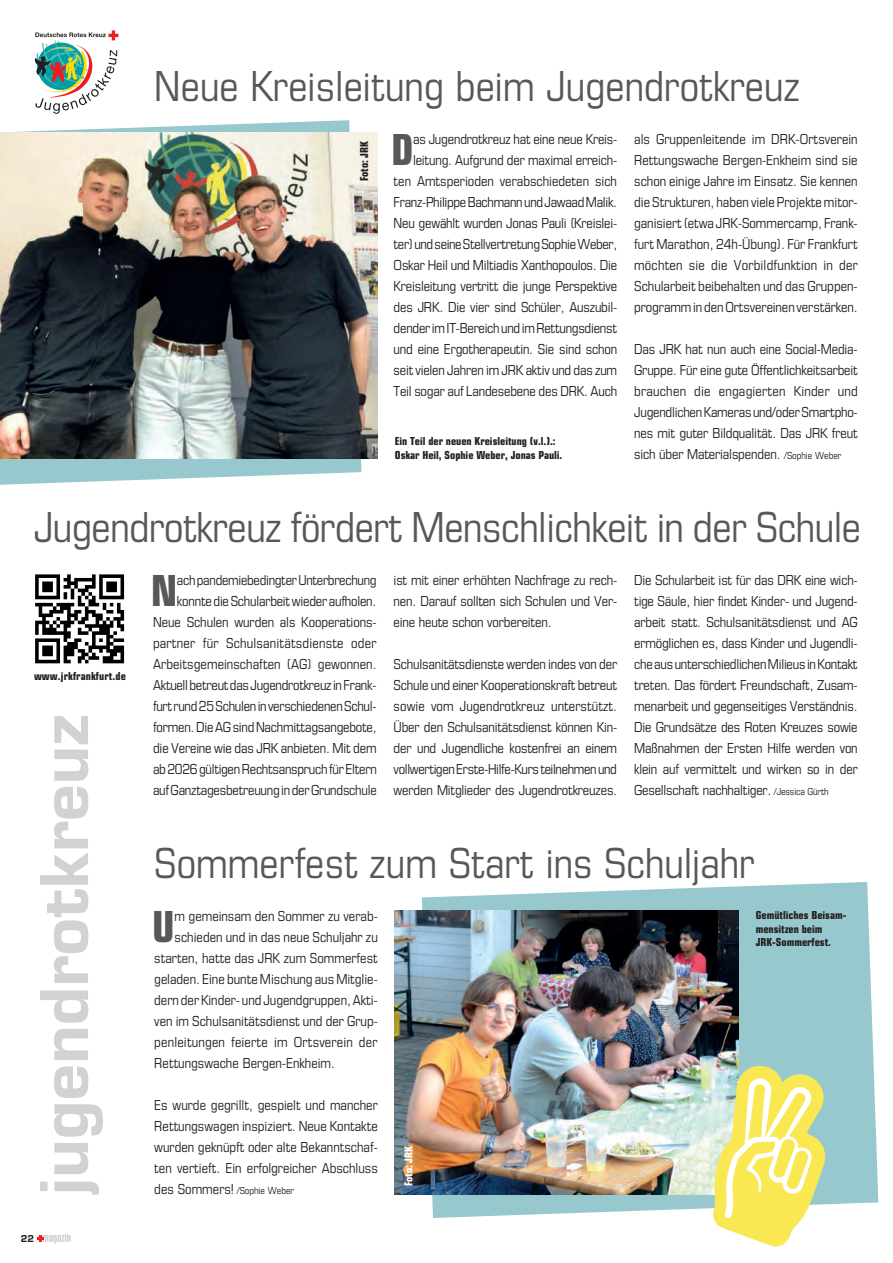
<style>
.page{position:relative;width:893px;height:1263px;background:#fff}
.page>*{position:absolute;margin:0;border:0;box-sizing:border-box;transform-origin:0 0}
.t1{font:800 72px "Eurostile OT";color:#d1d2d4}
._02_Fliesstext_Initi{font:800 46.5px "Eurostile OT Cond";color:#57585a}
._04_Headline{font:45px "Eurostile OT Cond";color:#57585a}
._02_Fliesstext_Initi-2{font:15px/21px "Eurostile OT Cond";letter-spacing:-.01em;color:#231f20;text-align:right}
._01_Fliesstext{font:15px/21px "Eurostile OT Cond";letter-spacing:-.01em;color:#231f20;text-align:justify}
._02_Fliesstext_Initi-3{font:15px "Eurostile OT Cond";letter-spacing:.01em;color:#231f20}
._09_BU{font:800 12px/13.5px "Eurostile OT Cond";color:#231f20}
._09_BU-2{font:800 12px "Eurostile OT Cond";color:#fff}
._01_Fliesstext-2{font:10.5px "Eurostile OT Cond";color:#231f20}
.t2{font:800 10.5px "Eurostile OT";color:#231f20}
.s1{font-size:10.5px}
.s2{font-size:15px}
</style>
<div class="page">
<svg style="left:422px;top:882px;width:456px;height:336px;background:#a6d0d5"></svg>
<svg style="left:0;top:120px;width:361px;height:365px;fill:#97c8ce"></svg>
<svg style="left:37px;top:1233px;width:34px;height:10px"></svg>
<img style="left:0;top:133px;width:378px;height:326px">
<img style="left:395px;top:910px;width:344px;height:285px">
<svg style="left:713px;top:1066px;width:112px;height:180px"></svg>
<svg style="left:35px;top:30px;width:83px;height:84px"></svg>
<svg style="left:35px;top:574px;width:89px;height:89px"></svg>
<h3 class="_04_Headline" style="left:154px;top:62px;width:647px">Neue Kreisleitung beim Jugendrotkreuz</h3>
<p class="_02_Fliesstext_Initi" style="left:391px;top:123px;width:24px">D</p>
<p class="_02_Fliesstext_Initi-2" style="left:394px;top:128px;width:225px">as Jugendrotkreuz hat eine neue Kreis&shy;leitung. Aufgrund der maximal erreich&shy;ten Amtsperioden verabschiedeten sich Franz-Philippe Bachmann und Jawaad Malik.<br>Neu gewählt wurden Jonas Pauli (Kreislei&shy;ter) und seine Stellvertretung Sophie Weber, Oskar Heil und Miltiadis Xanthopoulos. Die Kreisleitung vertritt die junge Perspektive des JRK. Die vier sind Schüler, Auszubil&shy;dender im IT-Bereich und im Rettungsdienst und eine Ergotherapeutin. Sie sind schon seit vielen Jahren im JRK aktiv und das zum Teil sogar auf Landesebene des DRK. Auch</p>
<p class="_02_Fliesstext_Initi-2" style="left:634px;top:128px;width:225px;text-align:justify">als Gruppenleitende im DRK-Ortsverein Rettungswache Bergen-Enkheim sind sie schon einige Jahre im Einsatz. Sie kennen die Strukturen, haben viele Projekte mitor&shy;ganisiert (etwa JRK-Sommercamp, Frank&shy;furt Marathon, 24h-Übung). Für Frankfurt möchten sie die Vorbildfunktion in der Schularbeit beibehalten und das Gruppen&shy;programm in den Ortsvereinen verstärken.</p>
<p class="_09_BU" style="left:358px;top:181px;width:42px;rotate:-90deg">Foto: JRK</p>
<p class="_01_Fliesstext" style="left:634px;top:338px;width:225px">Das JRK hat nun auch eine Social-Media-Gruppe. Für eine gute Öffentlichkeitsarbeit brauchen die engagierten Kinder und Jugendlichen Kameras und/oder Smartpho&shy;nes mit guter Bildqualität. Das JRK freut sich über Materialspenden. <span class="s1">/Sophie Weber</span></p>
<p class="_09_BU" style="left:395px;top:435px;width:169px">Ein Teil der neuen Kreisleitung (v.l.).:<br>Oskar Heil, Sophie Weber, Jonas Pauli.</p>
<h3 class="_04_Headline" style="left:34px;top:502px;width:829px">Jugendrotkreuz fördert Menschlichkeit in der Schule</h3>
<p class="_02_Fliesstext_Initi" style="left:151px;top:564px;width:28px">N</p>
<p class="_02_Fliesstext_Initi-2" style="left:153px;top:569px;width:225px">ach pandemiebedingter Unterbrechung konnte die Schularbeit wieder aufholen.<br>Neue Schulen wurden als Kooperations&shy;partner für Schulsanitätsdienste oder Arbeitsgemeinschaften (AG) gewonnen.<br>Aktuell betreut das Jugendrotkreuz in Frank&shy;furt rund 25 Schulen in verschiedenen Schul&shy;formen. Die AG sind Nachmittagsangebote, die Vereine wie das JRK anbieten. Mit dem ab 2026 gültigen Rechtsanspruch für Eltern auf Ganztagesbetreuung in der Grundschule</p>
<p class="_02_Fliesstext_Initi-2" style="left:394px;top:569px;width:225px;text-align:justify">ist mit einer erhöhten Nachfrage zu rech&shy;nen. Darauf sollten sich Schulen und Ver&shy;eine heute schon vorbereiten.</p>
<p class="_01_Fliesstext" style="left:634px;top:569px;width:225px">Die Schularbeit ist für das DRK eine wich&shy;tige Säule, hier findet Kinder- und Jugend&shy;arbeit statt. Schulsanitätsdienst und AG ermöglichen es, dass Kinder und Jugendli&shy;che aus unterschiedlichen Milieus in Kontakt treten. Das fördert Freundschaft, Zusam&shy;menarbeit und gegenseitiges Verständnis.<br>Die Grundsätze des Roten Kreuzes sowie Maßnahmen der Ersten Hilfe werden von klein auf vermittelt und wirken so in der Gesellschaft nachhaltiger. <span class="s1">/Jessica Gürth</span></p>
<p class="_01_Fliesstext" style="left:394px;top:653px;width:225px">Schulsanitätsdienste werden indes von der Schule und einer Kooperationskraft betreut sowie vom Jugendrotkreuz unterstützt.<br>Über den Schulsanitätsdienst können Kin&shy;der und Jugendliche kostenfrei an einem vollwertigen Erste-Hilfe-Kurs teilnehmen und werden Mitglieder des Jugendrotkreuzes.</p>
<p class="_09_BU" style="left:34px;top:669px;width:93px">www.jrkfrankfurt.de</p>
<h1 class="t1" style="left:24px;top:1195px;width:482px;rotate:-90deg">jugendrotkreuz</h1>
<h3 class="_04_Headline" style="left:154px;top:839px;width:602px">Sommerfest zum Start ins Schuljahr</h3>
<p class="_02_Fliesstext_Initi" style="left:152px;top:900px;width:24px">U</p>
<p class="_02_Fliesstext_Initi-2" style="left:175px;top:905px;width:205px">m gemeinsam den Sommer zu verab-</p>
<p class="_09_BU" style="left:756px;top:909px;width:92px">Gemütliches Beisam&shy;mensitzen beim<br>JRK-Sommerfest.</p>
<p class="_02_Fliesstext_Initi-2" style="left:175px;top:926px;width:205px">schieden und in das neue Schuljahr zu</p>
<p class="_02_Fliesstext_Initi-2" style="left:154px;top:947px;width:225px">starten, hatte das JRK zum Sommerfest</p>
<p class="_02_Fliesstext_Initi-2" style="left:154px;top:968px;width:225px">geladen. Eine bunte Mischung aus Mitglie-</p>
<p class="_02_Fliesstext_Initi-2" style="left:154px;top:989px;width:225px">dern der Kinder- und Jugendgruppen, Akti-</p>
<p class="_02_Fliesstext_Initi-2" style="left:154px;top:1010px;width:225px">ven im Schulsanitätsdienst und der Grup-</p>
<p class="_02_Fliesstext_Initi-3" style="left:154px;top:1033px;width:225px">penleitungen feierte im Ortsverein der</p>
<p class="_02_Fliesstext_Initi-2" style="left:154px;top:1052px;width:182px">Rettungswache Bergen-Enkheim.</p>
<p class="_01_Fliesstext" style="left:154px;top:1094px;width:225px">Es wurde gegrillt, gespielt und mancher Rettungswagen inspiziert. Neue Kontakte wurden geknüpft oder alte Bekanntschaf&shy;ten vertieft. Ein erfolgreicher Abschluss</p>
<p class="_01_Fliesstext-2" style="left:154px;top:1184px;width:141px"><span class="s2">des Sommers!</span> /Sophie Weber</p>
<p class="_09_BU-2" style="left:402px;top:1186px;width:42px;rotate:-90deg">Foto: JRK</p>
<p class="t2" style="left:21px;top:1232px;width:15px">22</p>
</div>
